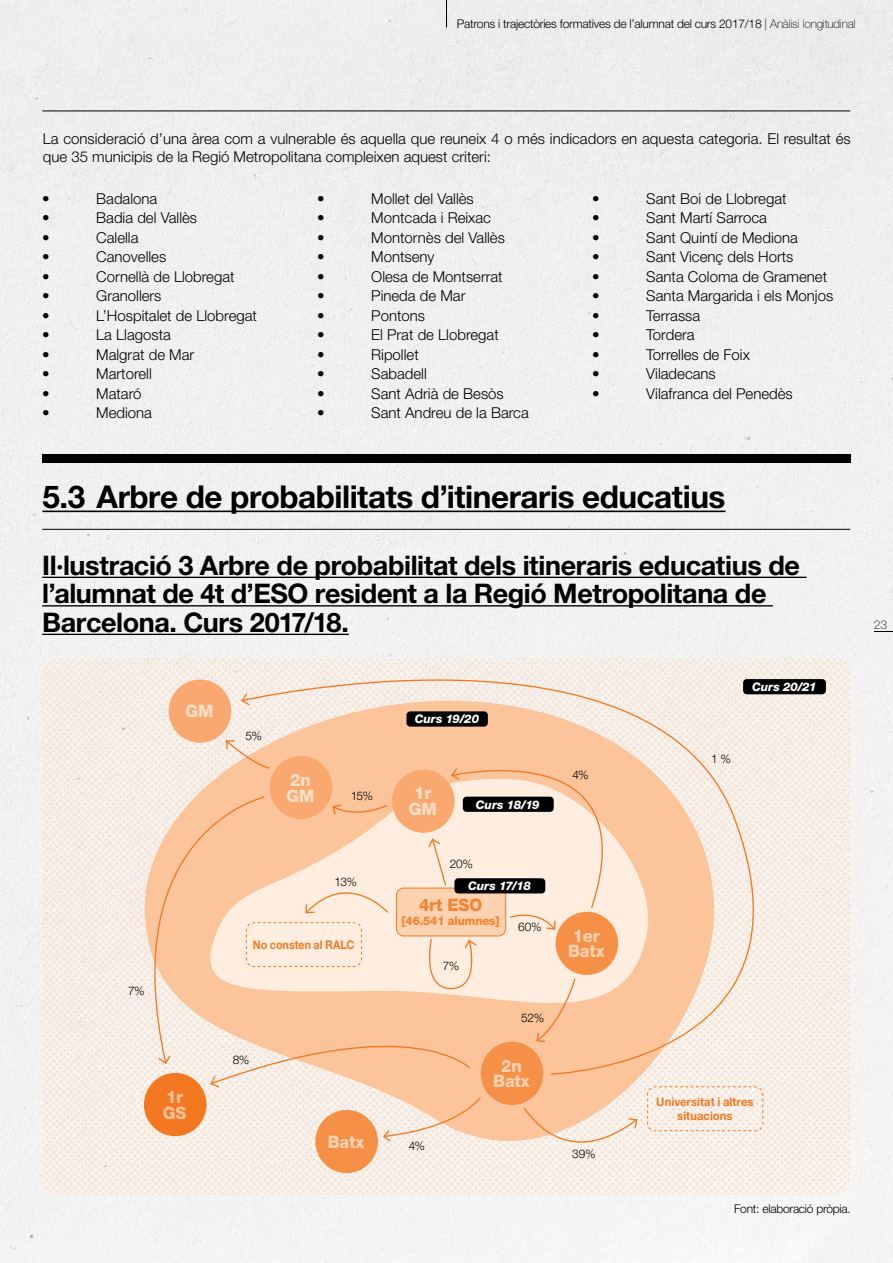
<style>
.page{position:relative;width:893px;height:1263px;background:#f0f0f0}
.page>*{position:absolute;margin:0;border:0;box-sizing:border-box;transform-origin:0 0}
.t1{font:700 31.5px "Helvetica Neue LT Std";letter-spacing:-.015em;color:#000}
.t2{font:700 27px/28.5px "Helvetica Neue LT Std";letter-spacing:-.015em;color:#000}
.t3{font:800 17.1px/15.9px "Helvetica Neue LT Std";letter-spacing:-.01em;color:#fdd2b0;scale:.96 1}
.t4{font:800 17.1px/15.9px "Helvetica Neue LT Std";letter-spacing:-.01em;color:#fee0c7;scale:.96 1}
.t5{font:800 17.1px "Helvetica Neue LT Std";letter-spacing:-.01em;color:#f58332;scale:.96 1}
.t6{font:800 17.1px/15.9px "Helvetica Neue LT Std";color:#fcc49a;scale:.96 1}
.t7{font:300 15px/18px "Helvetica Neue LT Std";color:#000}
.t8{font:300 12px "Helvetica Neue LT Std";letter-spacing:-.02em;color:#000}
.t9{font:100 12px "Helvetica Neue LT Std";color:#000}
.t10{font:italic 800 11.85px "Helvetica Neue LT Std";letter-spacing:-.005em;color:#fff}
.t11{font:300 11.85px "Helvetica Neue LT Std";letter-spacing:-.025em;color:#000}
.t12{font:700 11.85px/14.2px "Helvetica Neue LT Std";letter-spacing:.005em;color:#f47721;text-align:center;scale:.95 1}
.t13{font:800 11.85px "Helvetica Neue LT Std";letter-spacing:-.01em;color:#f58332;scale:.96 1}
.t14{font:700 11.85px "Helvetica Neue LT Std";letter-spacing:.005em;color:#f47721;scale:.9 1}
.s1{font-weight:100}
</style>
<div class="page">
<hr style="left:42px;top:511px;width:683px;height:1px;background:#000">
<hr style="left:42px;top:529px;width:808px;height:1px;background:#000">
<hr style="left:42px;top:111px;width:808px;height:1px;background:#000">
<div style="left:42px;top:455px;width:808px;height:8px;background:#000"></div>
<hr style="left:42px;top:577px;width:764px;height:1px;background:#000">
<hr style="left:42px;top:605px;width:731px;height:1px;background:#000">
<hr style="left:42px;top:634px;width:307px;height:1px;background:#000">
<svg style="left:43px;top:657px;width:807px;height:538px;fill:#f5efec"></svg>
<svg style="left:136px;top:701px;width:578px;height:501px;fill:#f5f2f0"></svg>
<div style="left:169px;top:679px;width:62px;height:64px;background:#f9a970;border-radius:50%"></div>
<svg style="left:241px;top:607px;width:586px;height:468px"></svg>
<svg style="left:240px;top:692px;width:11px;height:14px"></svg>
<svg style="left:114px;top:732px;width:649px;height:443px"></svg>
<div style="left:454px;top:878px;width:91px;height:15px;background:#000;border-radius:4px"></div>
<div style="left:406px;top:711px;width:82px;height:16px;background:#000;border-radius:4px"></div>
<div style="left:463px;top:797px;width:91px;height:15px;background:#000;border-radius:4px"></div>
<svg style="left:874px;top:631px;width:19px;height:1px"></svg>
<svg style="left:446px;top:0;width:1px;height:28px"></svg>
<p class="t8" style="left:457px;top:16px;width:400px">Patrons i trajectòries formatives de l’alumnat del curs 2017/18 <span class="s1">| Anàlisi longitudinal</span></p>
<p class="t7" style="left:43px;top:130px;width:809px">La consideració d’una àrea com a vulnerable és aquella que reuneix 4 o més indicadors en aquesta categoria. El resultat és que 35 municipis de la Regió Metropolitana compleixen aquest criteri:</p>
<p class="t7" style="left:42px;top:189px;width:9px">•</p>
<p class="t7" style="left:96px;top:189px;width:63px">Badalona</p>
<p class="t7" style="left:42px;top:209px;width:9px">•</p>
<p class="t7" style="left:96px;top:209px;width:102px">Badia del Vallès</p>
<p class="t7" style="left:42px;top:228px;width:9px">•</p>
<p class="t7" style="left:96px;top:228px;width:44px">Calella</p>
<p class="t7" style="left:42px;top:248px;width:9px">•</p>
<p class="t7" style="left:96px;top:248px;width:72px">Canovelles</p>
<p class="t7" style="left:42px;top:267px;width:9px">•</p>
<p class="t7" style="left:96px;top:267px;width:140px">Cornellà de Llobregat</p>
<p class="t7" style="left:42px;top:287px;width:9px">•</p>
<p class="t7" style="left:96px;top:287px;width:67px">Granollers</p>
<p class="t7" style="left:42px;top:306px;width:9px">•</p>
<p class="t7" style="left:96px;top:306px;width:162px">L’Hospitalet de Llobregat</p>
<p class="t7" style="left:42px;top:326px;width:9px">•</p>
<p class="t7" style="left:96px;top:326px;width:76px">La Llagosta</p>
<p class="t7" style="left:42px;top:345px;width:9px">•</p>
<p class="t7" style="left:96px;top:345px;width:100px">Malgrat de Mar</p>
<p class="t7" style="left:42px;top:365px;width:9px">•</p>
<p class="t7" style="left:96px;top:365px;width:57px">Martorell</p>
<p class="t7" style="left:42px;top:384px;width:9px">•</p>
<p class="t7" style="left:96px;top:384px;width:47px">Mataró</p>
<p class="t7" style="left:42px;top:404px;width:9px">•</p>
<p class="t7" style="left:96px;top:404px;width:57px">Mediona</p>
<p class="t7" style="left:317px;top:189px;width:9px">•</p>
<p class="t7" style="left:371px;top:189px;width:104px">Mollet del Vallès</p>
<p class="t7" style="left:317px;top:209px;width:9px">•</p>
<p class="t7" style="left:371px;top:209px;width:121px">Montcada i Reixac</p>
<p class="t7" style="left:317px;top:228px;width:9px">•</p>
<p class="t7" style="left:371px;top:228px;width:135px">Montornès del Vallès</p>
<p class="t7" style="left:317px;top:248px;width:9px">•</p>
<p class="t7" style="left:371px;top:248px;width:65px">Montseny</p>
<p class="t7" style="left:317px;top:267px;width:9px">•</p>
<p class="t7" style="left:371px;top:267px;width:133px">Olesa de Montserrat</p>
<p class="t7" style="left:317px;top:287px;width:9px">•</p>
<p class="t7" style="left:371px;top:287px;width:96px">Pineda de Mar</p>
<p class="t7" style="left:317px;top:306px;width:9px">•</p>
<p class="t7" style="left:371px;top:306px;width:55px">Pontons</p>
<p class="t7" style="left:317px;top:326px;width:9px">•</p>
<p class="t7" style="left:371px;top:326px;width:129px">El Prat de Llobregat</p>
<p class="t7" style="left:317px;top:345px;width:9px">•</p>
<p class="t7" style="left:371px;top:345px;width:49px">Ripollet</p>
<p class="t7" style="left:317px;top:365px;width:9px">•</p>
<p class="t7" style="left:371px;top:365px;width:57px">Sabadell</p>
<p class="t7" style="left:317px;top:384px;width:9px">•</p>
<p class="t7" style="left:371px;top:384px;width:134px">Sant Adrià de Besòs</p>
<p class="t7" style="left:317px;top:404px;width:9px">•</p>
<p class="t7" style="left:371px;top:404px;width:159px">Sant Andreu de la Barca</p>
<p class="t7" style="left:592px;top:189px;width:9px">•</p>
<p class="t7" style="left:646px;top:189px;width:142px">Sant Boi de Llobregat</p>
<p class="t7" style="left:592px;top:209px;width:9px">•</p>
<p class="t7" style="left:646px;top:209px;width:122px">Sant Martí Sarroca</p>
<p class="t7" style="left:592px;top:228px;width:9px">•</p>
<p class="t7" style="left:646px;top:228px;width:153px">Sant Quintí de Mediona</p>
<p class="t7" style="left:592px;top:248px;width:9px">•</p>
<p class="t7" style="left:646px;top:248px;width:149px">Sant Vicenç dels Horts</p>
<p class="t7" style="left:592px;top:267px;width:9px">•</p>
<p class="t7" style="left:646px;top:267px;width:182px">Santa Coloma de Gramenet</p>
<p class="t7" style="left:592px;top:287px;width:9px">•</p>
<p class="t7" style="left:646px;top:287px;width:188px">Santa Margarida i els Monjos</p>
<p class="t7" style="left:592px;top:306px;width:9px">•</p>
<p class="t7" style="left:646px;top:306px;width:55px">Terrassa</p>
<p class="t7" style="left:592px;top:326px;width:9px">•</p>
<p class="t7" style="left:646px;top:326px;width:50px">Tordera</p>
<p class="t7" style="left:592px;top:345px;width:9px">•</p>
<p class="t7" style="left:646px;top:345px;width:105px">Torrelles de Foix</p>
<p class="t7" style="left:592px;top:365px;width:9px">•</p>
<p class="t7" style="left:646px;top:365px;width:71px">Viladecans</p>
<p class="t7" style="left:592px;top:384px;width:9px">•</p>
<p class="t7" style="left:646px;top:384px;width:148px">Vilafranca del Penedès</p>
<h1 class="t1" style="left:42px;top:477px;width:685px">5.3 Arbre de probabilitats d’itineraris educatius</h1>
<h2 class="t2" style="left:42px;top:550px;width:759px">Il·lustració 3 Arbre de probabilitat dels itineraris educatius de l’alumnat de 4t d’ESO resident a la Regió Metropolitana de<br>Barcelona. Curs 2017/18.</h2>
<p class="t4" style="left:185px;top:703px;width:31px">GM</p>
<p class="t11" style="left:246px;top:729px;width:18px">5%</p>
<p class="t4" style="left:286px;top:772px;width:31px">2n<br>GM</p>
<p class="t11" style="left:351px;top:788px;width:24px">15%</p>
<p class="t11" style="left:128px;top:984px;width:18px">7%</p>
<p class="t6" style="left:163px;top:1089px;width:26px">1r<br>GS</p>
<p class="t11" style="left:335px;top:874px;width:24px">13%</p>
<p class="t14" style="left:253px;top:937px;width:114px">No consten al RALC</p>
<p class="t11" style="left:233px;top:1052px;width:18px">8%</p>
<p class="t3" style="left:328px;top:1133px;width:39px">Batx</p>
<p class="t10" style="left:415px;top:712px;width:66px">Curs 19/20</p>
<p class="t4" style="left:409px;top:785px;width:31px;text-align:center">1r<br>GM</p>
<p class="t10" style="left:476px;top:797px;width:65px">Curs 18/19</p>
<p class="t11" style="left:450px;top:857px;width:25px">20%</p>
<p class="t10" style="left:468px;top:879px;width:64px">Curs 17/18</p>
<p class="t5" style="left:419px;top:895px;width:67px">4rt ESO</p>
<p class="t13" style="left:401px;top:914px;width:104px">[46.541 alumnes]</p>
<p class="t11" style="left:443px;top:959px;width:18px">7%</p>
<p class="t11" style="left:518px;top:919px;width:25px">60%</p>
<p class="t11" style="left:521px;top:1010px;width:24px">52%</p>
<p class="t11" style="left:409px;top:1138px;width:18px">4%</p>
<p class="t3" style="left:493px;top:1057px;width:39px;text-align:center">2n<br>Batx</p>
<p class="t11" style="left:572px;top:767px;width:18px">4%</p>
<p class="t3" style="left:568px;top:927px;width:39px">1er<br>Batx</p>
<p class="t11" style="left:572px;top:1147px;width:25px">39%</p>
<p class="t10" style="left:752px;top:680px;width:66px">Curs 20/21</p>
<p class="t11" style="left:711px;top:751px;width:21px">1 %</p>
<p class="t12" style="left:656px;top:1094px;width:104px">Universitat i altres situacions</p>
<p class="t8" style="left:734px;top:1201px;width:118px">Font: elaboració pròpia.</p>
<p class="t9" style="left:874px;top:618px;width:15px">23</p>
</div>
